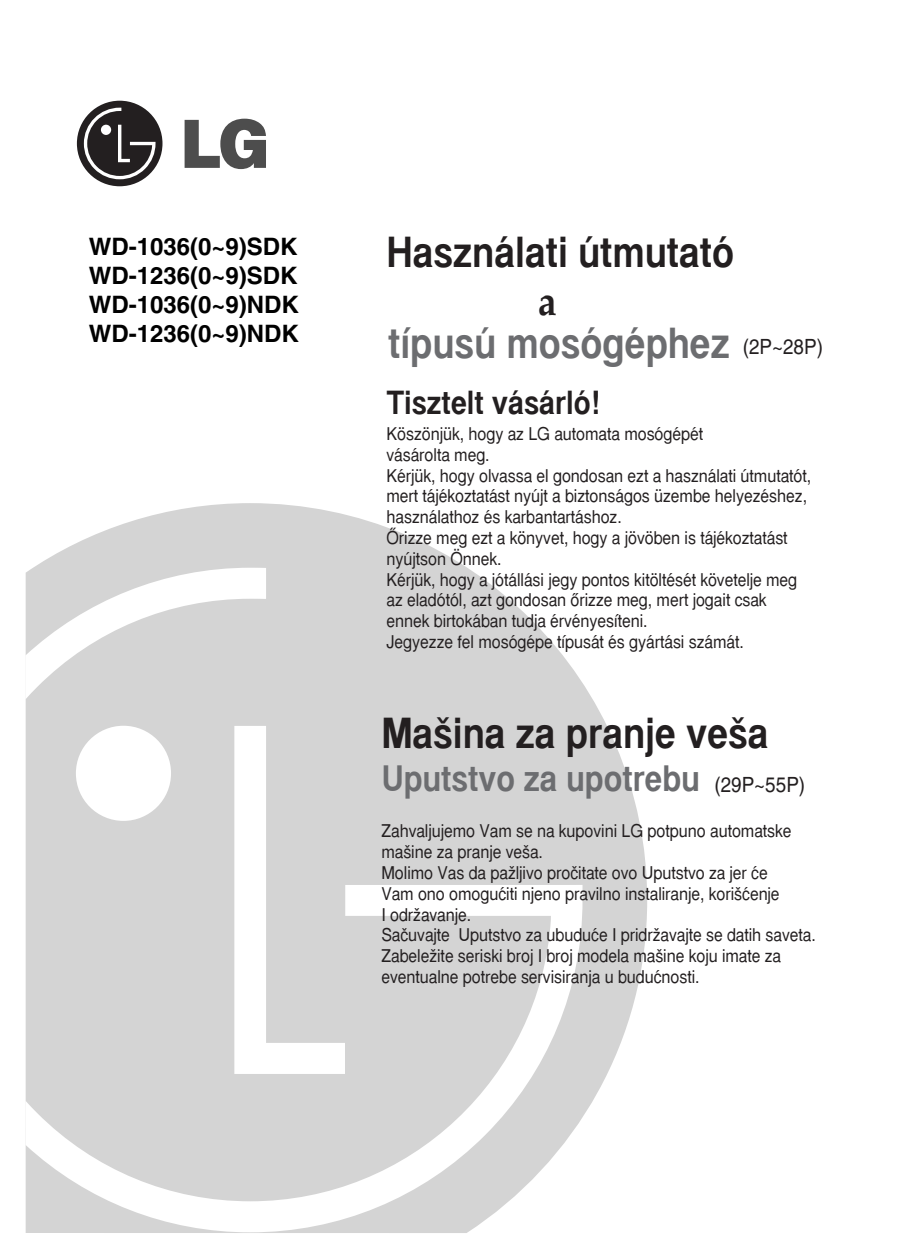
<style>
.page{position:relative;width:906px;height:1246px;background:#fff}
.page>*{position:absolute;margin:0;border:0;box-sizing:border-box;transform-origin:0 0}
.t1{font:700 41.6px "Euro Slavic Sans";letter-spacing:-.005em;color:#231f20;scale:.9 1}
.t2{font:700 41.6px "Euro Slavic Sans";letter-spacing:-.005em;color:#6c6d70;scale:.9 1}
.t3{font:700 41.6px "Euro Slavic Pala";color:#231f20;scale:.9 1}
.t4{font:700 35.2px "Euro Slavic Sans";letter-spacing:-.005em;color:#6c6d70;scale:.9 1}
.t5{font:700 32px "Euro Slavic Sans";letter-spacing:-.005em;color:#231f20;scale:.9 1}
.t6{font:700 24px/28.8px "Helvetica";color:#000;text-align:justify}
.t7{font:21px "Helvetica";color:#231f20;scale:.9 1}
.t8{font:17.6px/20.8px "Euro Slavic Sans";letter-spacing:-.005em;color:#231f20;scale:.9 1}
</style>
<div class="page">
<svg style="left:26px;top:503px;width:621px;height:730px;fill:#d4d4d4"></svg>
<svg style="left:234px;top:726px;width:111px;height:159px"></svg>
<div style="left:76px;top:726px;width:95px;height:95px;background:#fff;border-radius:50%"></div>
<svg style="left:25px;top:885px;width:558px;height:347px;fill:#d4d4d4"></svg>
<svg style="left:25px;top:568px;width:241px;height:131px"></svg>
<svg style="left:185px;top:119px;width:81px;height:50px"></svg>
<div style="left:77px;top:101px;width:85px;height:85px;background:#231f20;border-radius:50%"></div>
<svg style="left:84px;top:108px;width:72px;height:71px"></svg>
<h3 class="t6" style="left:89px;top:235px;width:212px">WD-1036(0~9)SDK WD-1236(0~9)SDK WD-1036(0~9)NDK WD-1236(0~9)NDK</h3>
<h1 class="t1" style="left:387px;top:237px;width:388px">Használati útmutató</h1>
<h1 class="t3" style="left:538px;top:285px;width:22px">a</h1>
<h1 class="t2" style="left:388px;top:327px;width:381px">típusú mosógéphez</h1>
<h3 class="t5" style="left:387px;top:390px;width:239px">Tisztelt vásárló!</h3>
<p class="t7" style="left:743px;top:339px;width:91px">(2P~28P)</p>
<p class="t8" style="left:387px;top:425px;width:473px">Köszönjük, hogy az LG automata mosógépét<br>vásárolta meg.<br>Kérjük, hogy olvassa el gondosan ezt a használati útmutatót, mert tájékoztatást nyújt a biztonságos üzembe helyezéshez, használathoz és karbantartáshoz.<br>Ãrizze meg ezt a könyvet, hogy a jövöben is tájékoztatást nyújtson Önnek.<br>Kérjük, hogy a jótállási jegy pontos kitöltését követelje meg az eladótól, azt gondosan Œrizze meg, mert jogait csak ennek birtokában tudja érvényesíteni.<br>Jegyezze fel mosógépe típusát és gyártási számát.</p>
<h1 class="t1" style="left:381px;top:718px;width:432px">Ma‰ina za pranje ve‰a</h1>
<h2 class="t4" style="left:381px;top:766px;width:356px">Uputstvo za upotrebu</h2>
<p class="t7" style="left:714px;top:777px;width:102px">(29P~55P)</p>
<p class="t8" style="left:381px;top:823px;width:484px">Zahvaljujemo Vam se na kupovini LG potpuno automatske ma‰ine za pranje ve‰a.<br>Molimo Vas da paÏljivo proãitate ovo Uputstvo za jer çe<br>Vam ono omoguçiti njeno pravilno instaliranje, kori‰çenje<br>I odrÏavanje.<br>Saãuvajte Uputstvo za ubuduçe I pridrÏavajte se datih saveta.<br>ZabeleÏite seriski broj I broj modela ma‰ine koju imate za eventualne potrebe servisiranja u buduçnosti.</p>
</div>
